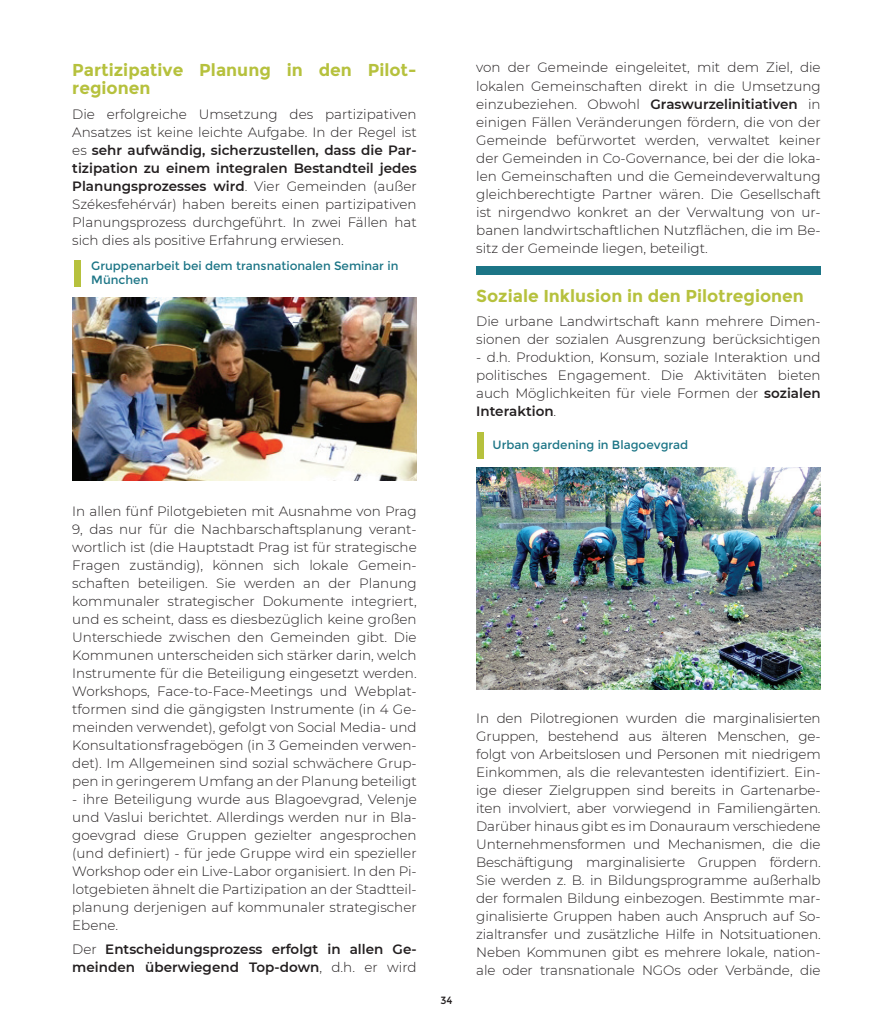
<style>
.page{position:relative;width:893px;height:1021px;background:#fff}
.page>*{position:absolute;margin:0;border:0;box-sizing:border-box;transform-origin:0 0}
.t1{font:700 17.25px/18px "Montserrat";color:#b6c13d}
.t2{font:300 13.5px/18px "Montserrat";color:#231f20;text-align:justify}
.t3{font:600 13.5px/18px "Montserrat";color:#231f20}
.t4{font:12px/14.4px "Montserrat";color:#1c7586}
.t5{font:10.5px "Montserrat";color:#231f20}
.s1{font-weight:600}
.s2{font-weight:300}
</style>
<div class="page">
<img style="left:72px;top:298px;width:345px;height:182px">
<img style="left:476px;top:467px;width:345px;height:222px">
<div style="left:477px;top:432px;width:7px;height:26px;background:#b6c13d"></div>
<div style="left:74px;top:260px;width:7px;height:26px;background:#b6c13d"></div>
<div style="left:476px;top:266px;width:345px;height:9px;background:#1c7586"></div>
<p class="t1" style="left:72px;top:61px;width:346px">Partizipative Planung in den Pilot&shy;regionen</p>
<p class="t2" style="left:72px;top:104px;width:346px">Die erfolgreiche Umsetzung des partizipativen Ansatzes ist keine leichte Aufgabe. In der Regel ist es <span class="s1">sehr aufwändig, sicherzustellen, dass die Par&shy;tizipation zu einem integralen Bestandteil jedes Planungsprozesses wird</span>. Vier Gemeinden (außer Székesfehérvár) haben bereits einen partizipativen Planungsprozess durchgeführt. In zwei Fällen hat sich dies als positive Erfahrung erwiesen.</p>
<p class="t4" style="left:91px;top:258px;width:309px">Gruppenarbeit bei dem transnationalen Seminar in<br>München</p>
<p class="t2" style="left:72px;top:501px;width:346px">In allen fünf Pilotgebieten mit Ausnahme von Prag 9, das nur für die Nachbarschaftsplanung verant&shy;wortlich ist (die Hauptstadt Prag ist für strategische Fragen zuständig), können sich lokale Gemein&shy;schaften beteiligen. Sie werden an der Planung kommunaler strategischer Dokumente integriert, und es scheint, dass es diesbezüglich keine großen Unterschiede zwischen den Gemeinden gibt. Die Kommunen unterscheiden sich stärker darin, welch Instrumente für die Beteiligung eingesetzt werden.<br>Workshops, Face-to-Face-Meetings und Webplat&shy;tformen sind die gängigsten Instrumente (in 4 Ge&shy;meinden verwendet), gefolgt von Social Media- und Konsultationsfragebögen (in 3 Gemeinden verwen&shy;det). Im Allgemeinen sind sozial schwächere Grup&shy;pen in geringerem Umfang an der Planung beteiligt</p>
<p class="t2" style="left:72px;top:789px;width:346px">- ihre Beteiligung wurde aus Blagoevgrad, Velenje und Vaslui berichtet. Allerdings werden nur in Bla&shy;goevgrad diese Gruppen gezielter angesprochen (und definiert) - für jede Gruppe wird ein spezieller Workshop oder ein Live-Labor organisiert. In den Pi&shy;lotgebieten ähnelt die Partizipation an der Stadtteil&shy;planung derjenigen auf kommunaler strategischer Ebene.</p>
<p class="t3" style="left:72px;top:940px;width:346px"><span class="s2">Der</span> Entscheidungsprozess erfolgt in allen Ge&shy;meinden überwiegend Top-down<span class="s2">, d.h. er wird</span></p>
<p class="t2" style="left:476px;top:58px;width:346px">von der Gemeinde eingeleitet, mit dem Ziel, die lokalen Gemeinschaften direkt in die Umsetzung einzubeziehen. Obwohl <span class="s1">Graswurzelinitiativen</span> in einigen Fällen Veränderungen fördern, die von der Gemeinde befürwortet werden, verwaltet keiner der Gemeinden in Co-Governance, bei der die loka&shy;len Gemeinschaften und die Gemeindeverwaltung gleichberechtigte Partner wären. Die Gesellschaft ist nirgendwo konkret an der Verwaltung von ur&shy;banen landwirtschaftlichen Nutzflächen, die im Be&shy;sitz der Gemeinde liegen, beteiligt.</p>
<p class="t1" style="left:476px;top:286px;width:329px">Soziale Inklusion in den Pilotregionen</p>
<p class="t2" style="left:476px;top:312px;width:346px">Die urbane Landwirtschaft kann mehrere Dimen&shy;sionen der sozialen Ausgrenzung berücksichtigen</p>
<p class="t2" style="left:476px;top:348px;width:346px">- d.h. Produktion, Konsum, soziale Interaktion und politisches Engagement. Die Aktivitäten bieten auch Möglichkeiten für viele Formen der <span class="s1">sozialen Interaktion</span>.</p>
<p class="t4" style="left:492px;top:438px;width:197px">Urban gardening in Blagoevgrad</p>
<p class="t5" style="left:440px;top:994px;width:14px">34</p>
<p class="t2" style="left:476px;top:709px;width:346px">In den Pilotregionen wurden die marginalisierten Gruppen, bestehend aus älteren Menschen, ge&shy;folgt von Arbeitslosen und Personen mit niedrigem Einkommen, als die relevantesten identifiziert. Ein&shy;ige dieser Zielgruppen sind bereits in Gartenarbe&shy;iten involviert, aber vorwiegend in Familiengärten.<br>Darüber hinaus gibt es im Donauraum verschiedene Unternehmensformen und Mechanismen, die die Beschäftigung marginalisierte Gruppen fördern.<br>Sie werden z. B. in Bildungsprogramme außerhalb der formalen Bildung einbezogen. Bestimmte mar&shy;ginalisierte Gruppen haben auch Anspruch auf So&shy;zialtransfer und zusätzliche Hilfe in Notsituationen.<br>Neben Kommunen gibt es mehrere lokale, nation&shy;ale oder transnationale NGOs oder Verbände, die</p>
</div>
